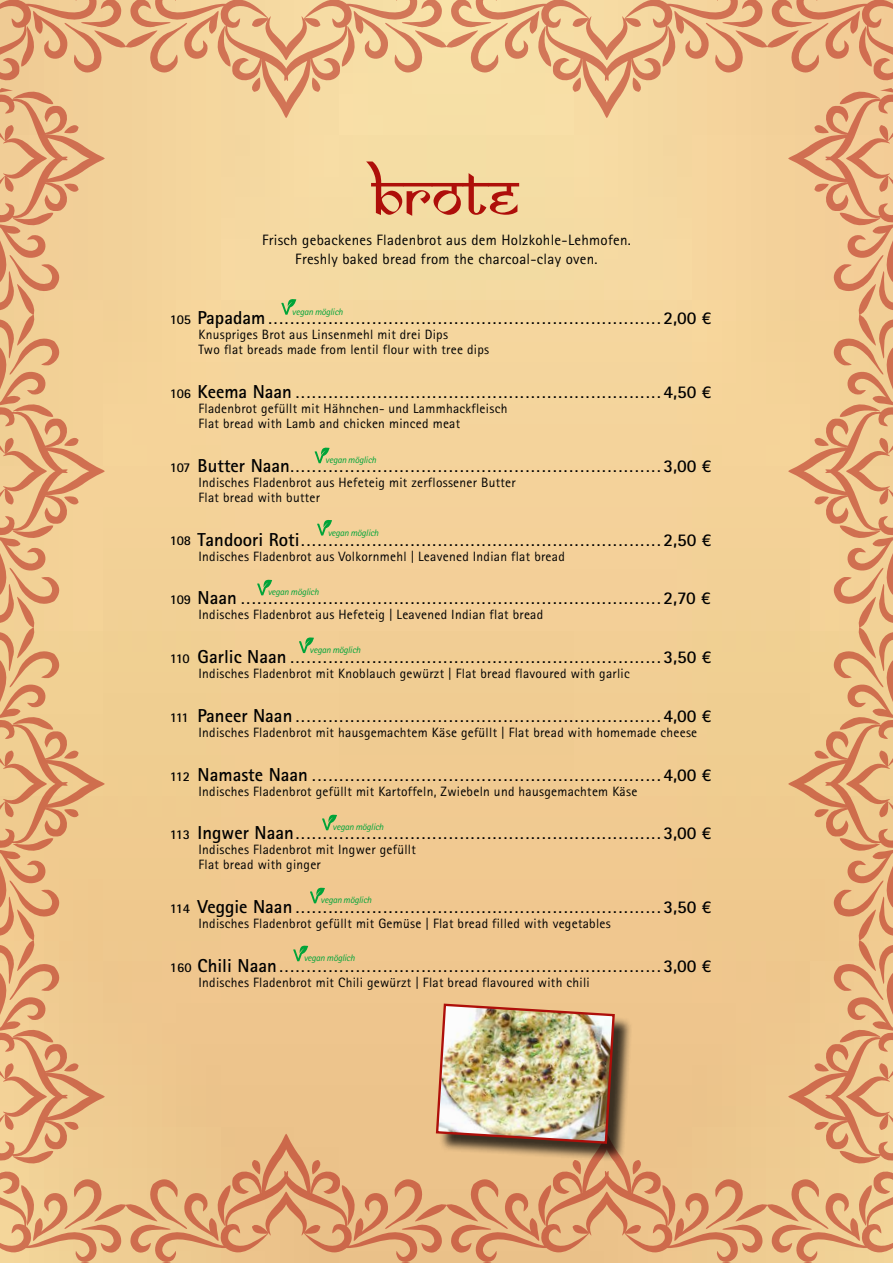
<style>
.page{position:relative;width:893px;height:1263px;background:#fff}
.page>*{position:absolute;margin:0;border:0;box-sizing:border-box;transform-origin:0 0}
.t1{font:60px "Samarkan Normal";color:#ae0f0a}
.t2{font:18px "Rotis Sans Serif";color:#000}
.t3{font:15px/19.5px "Rotis Sans Serif";letter-spacing:.02em;color:#000;text-align:center}
.t4{font:13.5px/15px "Rotis Sans Serif";letter-spacing:.02em;color:#000}
.t5{font:italic 9.45px "Rotis Sans Serif";letter-spacing:-.02em;color:#00a439}
.s1{font-weight:700;font-size:13.5px}
.s2{font-weight:700;font-size:18.75px}
.s3{font-weight:700}
</style>
<div class="page">
<img style="left:105px;top:118px;width:683px;height:1015px">
<svg style="left:0;top:0;width:893px;height:118px;background:#ecc08d"></svg>
<svg style="left:0;top:1133px;width:893px;height:130px;background:#e5b27f"></svg>
<svg style="left:0;top:87px;width:105px;height:1078px;background:#e9b984"></svg>
<svg style="left:788px;top:87px;width:105px;height:1078px;background:#eaba85"></svg>
<div style="left:439px;top:1006px;width:194px;height:156px;background:#000;opacity:.75"></div>
<img style="left:435px;top:1002px;width:181px;height:143px">
<svg style="left:281px;top:298px;width:15px;height:17px"></svg>
<svg style="left:315px;top:447px;width:15px;height:16px"></svg>
<svg style="left:317px;top:519px;width:15px;height:16px"></svg>
<svg style="left:257px;top:579px;width:15px;height:16px"></svg>
<svg style="left:299px;top:636px;width:15px;height:17px"></svg>
<svg style="left:322px;top:814px;width:15px;height:16px"></svg>
<svg style="left:310px;top:887px;width:15px;height:16px"></svg>
<svg style="left:293px;top:944px;width:15px;height:17px"></svg>
<h1 class="t1" style="left:371px;top:160px;width:149px">brote</h1>
<p class="t3" style="left:262px;top:230px;width:370px">Frisch gebackenes Fladenbrot aus dem Holzkohle-Lehmofen.<br>Freshly baked bread from the charcoal-clay oven.</p>
<p class="t5" style="left:292px;top:306px;width:53px">vegan möglich</p>
<p class="t2" style="left:170px;top:307px;width:543px"><span class="s1">105</span> <span class="s2">Papadam</span>........................................................................<span class="s3">2,00 €</span></p>
<p class="t4" style="left:198px;top:327px;width:292px">Knuspriges Brot aus Linsenmehl mit drei Dips<br>Two flat breads made from lentil flour with tree dips</p>
<p class="t2" style="left:170px;top:381px;width:543px"><span class="s1">106</span> <span class="s2">Keema Naan</span> ...................................................................<span class="s3">4,50 €</span></p>
<p class="t4" style="left:198px;top:401px;width:310px">Fladenbrot gefüllt mit Hähnchen- und Lammhackfleisch<br>Flat bread with Lamb and chicken minced meat</p>
<p class="t2" style="left:170px;top:455px;width:543px"><span class="s1">107</span> <span class="s2">Butter Naan</span>....................................................................<span class="s3">3,00 €</span></p>
<p class="t4" style="left:198px;top:475px;width:319px">Indisches Fladenbrot aus Hefeteig mit zerflossener Butter<br>Flat bread with butter</p>
<p class="t2" style="left:170px;top:529px;width:543px"><span class="s1">108</span> <span class="s2">Tandoori Roti</span>..................................................................<span class="s3">2,50 €</span></p>
<p class="t4" style="left:198px;top:548px;width:368px">Indisches Fladenbrot aus Volkornmehl | Leavened Indian flat bread</p>
<p class="t2" style="left:170px;top:587px;width:542px"><span class="s1">109</span> <span class="s2">Naan</span> .............................................................................<span class="s3">2,70 €</span></p>
<p class="t4" style="left:198px;top:607px;width:346px">Indisches Fladenbrot aus Hefeteig | Leavened Indian flat bread</p>
<p class="t2" style="left:170px;top:646px;width:543px"><span class="s1">110</span> <span class="s2">Garlic Naan</span> ....................................................................<span class="s3">3,50 €</span></p>
<p class="t4" style="left:198px;top:666px;width:433px">Indisches Fladenbrot mit Knoblauch gewürzt | Flat bread flavoured with garlic</p>
<p class="t2" style="left:170px;top:705px;width:543px"><span class="s1">111</span> <span class="s2">Paneer Naan</span>...................................................................<span class="s3">4,00 €</span></p>
<p class="t4" style="left:198px;top:725px;width:500px">Indisches Fladenbrot mit hausgemachtem Käse gefüllt | Flat bread with homemade cheese</p>
<p class="t2" style="left:170px;top:764px;width:543px"><span class="s1">112</span> <span class="s2">Namaste Naan</span> ................................................................<span class="s3">4,00 €</span></p>
<p class="t4" style="left:198px;top:783px;width:440px">Indisches Fladenbrot gefüllt mit Kartoffeln, Zwiebeln und hausgemachtem Käse</p>
<p class="t2" style="left:170px;top:823px;width:543px"><span class="s1">113</span> <span class="s2">Ingwer Naan</span>...................................................................<span class="s3">3,00 €</span></p>
<p class="t4" style="left:198px;top:842px;width:219px">Indisches Fladenbrot mit Ingwer gefüllt<br>Flat bread with ginger</p>
<p class="t2" style="left:170px;top:896px;width:543px"><span class="s1">114</span> <span class="s2">Veggie Naan</span>...................................................................<span class="s3">3,50 €</span></p>
<p class="t4" style="left:198px;top:916px;width:414px">Indisches Fladenbrot gefüllt mit Gemüse | Flat bread filled with vegetables</p>
<p class="t2" style="left:170px;top:955px;width:543px"><span class="s1">160</span> <span class="s2">Chili Naan</span>......................................................................<span class="s3">3,00 €</span></p>
<p class="t4" style="left:198px;top:975px;width:393px">Indisches Fladenbrot mit Chili gewürzt | Flat bread flavoured with chili</p>
<p class="t5" style="left:325px;top:455px;width:53px">vegan möglich</p>
<p class="t5" style="left:328px;top:527px;width:53px">vegan möglich</p>
<p class="t5" style="left:268px;top:587px;width:53px">vegan möglich</p>
<p class="t5" style="left:310px;top:644px;width:53px">vegan möglich</p>
<p class="t5" style="left:333px;top:822px;width:53px">vegan möglich</p>
<p class="t5" style="left:320px;top:895px;width:53px">vegan möglich</p>
<p class="t5" style="left:304px;top:953px;width:53px">vegan möglich</p>
</div>
